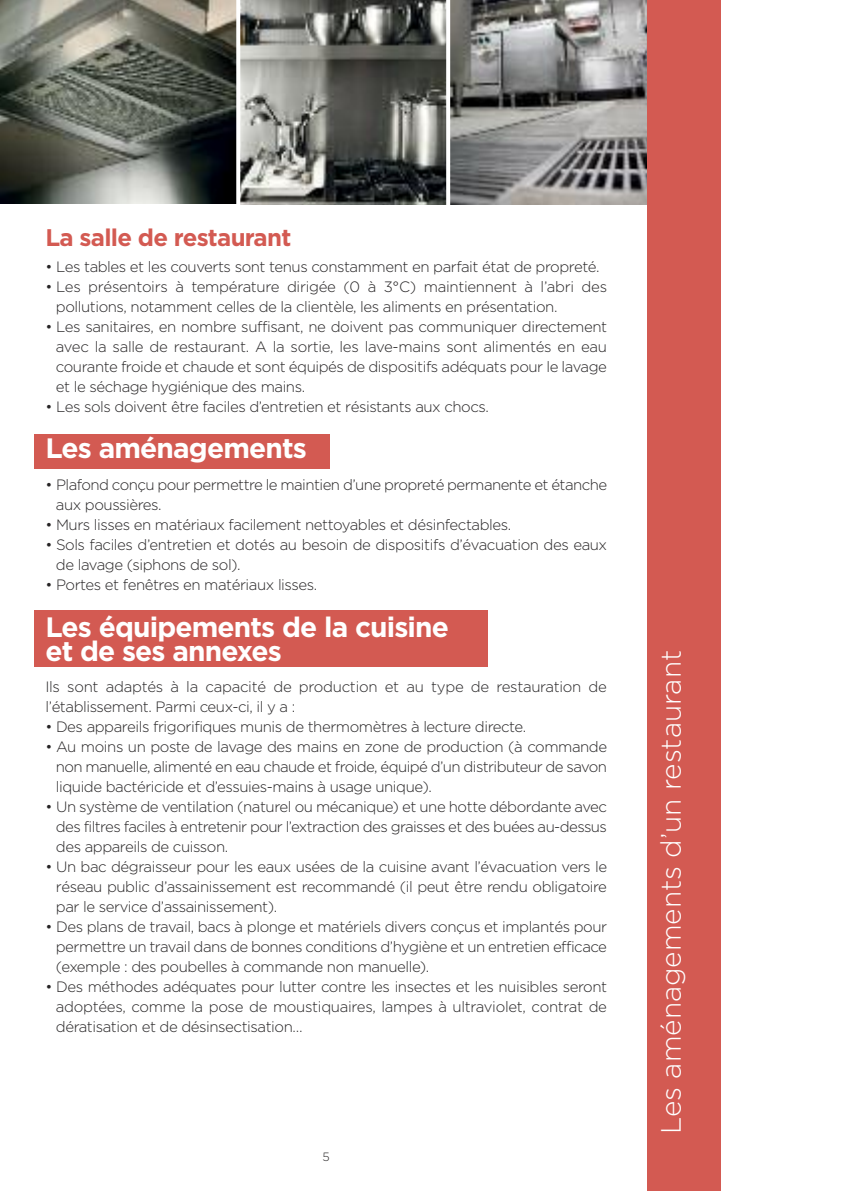
<style>
.page{position:relative;width:851px;height:1191px;background:#fff}
.page>*{position:absolute;margin:0;border:0;box-sizing:border-box;transform-origin:0 0}
.t1{font:700 28px/24px "Gotham HTF";letter-spacing:-.03em;color:#fff}
.t2{font:300 28px "Gotham HTF";color:#fff}
.t3{font:700 24px "Gotham HTF";letter-spacing:-.03em;color:#d35a52}
.t4{font:300 15px/20px "Gotham HTF";letter-spacing:-.03em;color:#272526;text-align:justify}
.t5{font:300 12px "Gotham HTF";color:#272526}
</style>
<div class="page">
<img style="left:0;top:0;width:646px;height:204px">
<svg style="left:240px;top:0;width:206px;height:204px;background:#6f706b"></svg>
<div style="left:34px;top:610px;width:454px;height:56px;background:#d35a52"></div>
<div style="left:34px;top:434px;width:295px;height:34px;background:#d35a52"></div>
<div style="left:646px;top:0;width:74px;height:1191px;background:#d35a52"></div>
<svg style="left:236px;top:0;width:4px;height:204px"></svg>
<svg style="left:446px;top:0;width:4px;height:205px"></svg>
<h2 class="t3" style="left:45px;top:224px;width:247px">La salle de restaurant</h2>
<p class="t4" style="left:45px;top:256px;width:555px">• Les tables et les couverts sont tenus constamment en parfait état de propreté.</p>
<p class="t4" style="left:56px;top:276px;width:552px;text-indent:-10px">• Les présentoirs à température dirigée (0 à 3°C) maintiennent à l’abri des pollutions, notamment celles de la clientèle, les aliments en présentation.</p>
<p class="t4" style="left:56px;top:316px;width:552px;text-indent:-11px">• Les sanitaires, en nombre suffisant, ne doivent pas communiquer directement avec la salle de restaurant. A la sortie, les lave-mains sont alimentés en eau courante froide et chaude et sont équipés de dispositifs adéquats pour le lavage et le séchage hygiénique des mains.</p>
<p class="t4" style="left:45px;top:396px;width:445px">• Les sols doivent être faciles d’entretien et résistants aux chocs.</p>
<h1 class="t1" style="left:45px;top:437px;width:263px">Les aménagements</h1>
<p class="t4" style="left:56px;top:474px;width:552px;text-indent:-11px">• Plafond conçu pour permettre le maintien d’une propreté permanente et étanche aux poussières.</p>
<p class="t4" style="left:45px;top:514px;width:467px">• Murs lisses en matériaux facilement nettoyables et désinfectables.</p>
<p class="t4" style="left:56px;top:534px;width:552px;text-indent:-11px">• Sols faciles d’entretien et dotés au besoin de dispositifs d’évacuation des eaux de lavage (siphons de sol).</p>
<p class="t4" style="left:45px;top:574px;width:273px">• Portes et fenêtres en matériaux lisses.</p>
<h1 class="t1" style="left:45px;top:615px;width:405px">Les équipements de la cuisine et de ses annexes</h1>
<p class="t4" style="left:45px;top:676px;width:563px">Ils sont adaptés à la capacité de production et au type de restauration de l’établissement. Parmi ceux-ci, il y a :</p>
<p class="t4" style="left:45px;top:716px;width:482px">• Des appareils frigorifiques munis de thermomètres à lecture directe.</p>
<p class="t4" style="left:56px;top:736px;width:552px;text-indent:-11px">• Au moins un poste de lavage des mains en zone de production (à commande non manuelle, alimenté en eau chaude et froide, équipé d’un distributeur de savon liquide bactéricide et d’essuies-mains à usage unique).</p>
<p class="t4" style="left:56px;top:796px;width:552px;text-indent:-10px">• Un système de ventilation (naturel ou mécanique) et une hotte débordante avec des filtres faciles à entretenir pour l’extraction des graisses et des buées au-dessus des appareils de cuisson.</p>
<p class="t4" style="left:56px;top:856px;width:552px;text-indent:-11px">• Un bac dégraisseur pour les eaux usées de la cuisine avant l’évacuation vers le réseau public d’assainissement est recommandé (il peut être rendu obligatoire par le service d’assainissement).</p>
<p class="t4" style="left:56px;top:916px;width:552px;text-indent:-10px">• Des plans de travail, bacs à plonge et matériels divers conçus et implantés pour permettre un travail dans de bonnes conditions d’hygiène et un entretien efficace (exemple : des poubelles à commande non manuelle).</p>
<p class="t4" style="left:56px;top:976px;width:552px;text-indent:-11px">• Des méthodes adéquates pour lutter contre les insectes et les nuisibles seront adoptées, comme la pose de moustiquaires, lampes à ultraviolet, contrat de dératisation et de désinsectisation…</p>
<p class="t5" style="left:322px;top:1149px;width:9px">5</p>
<h1 class="t2" style="left:654px;top:1134px;width:485px;rotate:-90deg">Les aménagements d’un restaurant</h1>
</div>
